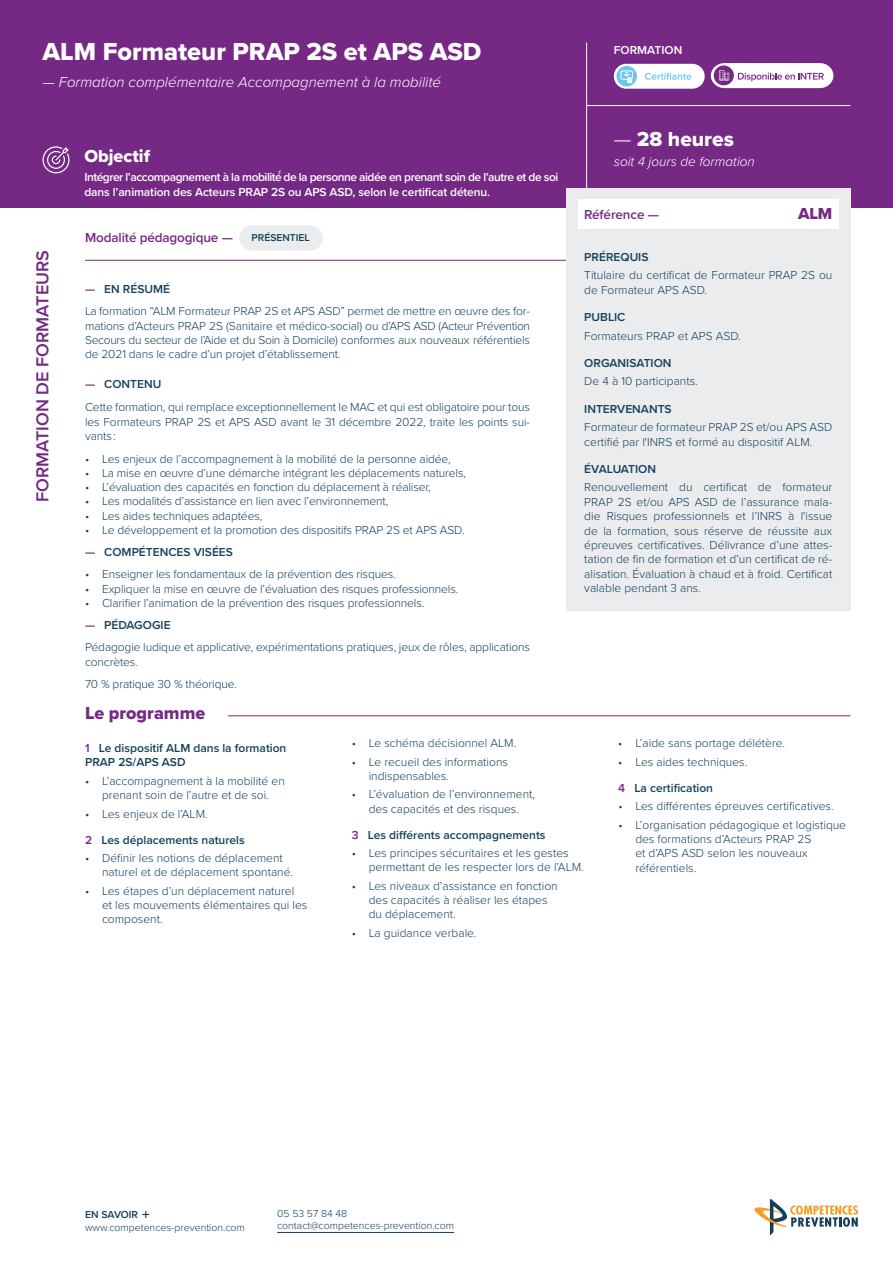
<style>
.page{position:relative;width:893px;height:1263px;background:#fff}
.page>*{position:absolute;margin:0;border:0;box-sizing:border-box;transform-origin:0 0}
.t1{font:25.5px "Proxima Nova Extrabld";color:#fff}
.t2{font:21px "Proxima Nova Extrabld";color:#fff}
.t3{font:600 18px "Proxima Nova";color:#762885}
.t4{font:18px "Proxima Nova Extrabld";color:#762885}
.t5{font:18px "Proxima Nova Extrabld";color:#fff}
.t6{font:16.5px "Proxima Nova Extrabld";color:#762885}
.t7{font:italic 300 15px "Proxima Nova";color:#fff}
.t8{font:600 13.5px "Proxima Nova";letter-spacing:-.01em;color:#762885}
.t9{font:italic 300 13.5px "Proxima Nova";color:#fff}
.t10{font:300 12px/14.2px "Proxima Nova";letter-spacing:-.01em;color:#14405b}
.t11{font:600 12px/14.4px "Proxima Nova";color:#14405b}
.t12{font:600 12px/14.4px "Proxima Nova";letter-spacing:-.04em;color:#fff}
.t13{font:600 12px "Proxima Nova";color:#fff}
.t14{font:300 10.5px/12.6px "Proxima Nova";color:#14405b}
.t15{font:600 10.5px "Proxima Nova";letter-spacing:-.005em;color:#14405b}
.t16{font:600 10.35px "Proxima Nova";color:#14405b}
.s1{font-family:"Proxima Nova";font-weight:300}
.s2{font-weight:600;color:#762885}
.s3{font-weight:600}
.s4{color:#762885}
.s5{font-weight:300}
</style>
<div class="page">
<div style="left:0;top:0;width:893px;height:207px;background:#762885"></div>
<hr style="left:586px;top:43px;width:1px;height:146px;background:#fff">
<hr style="left:586px;top:105px;width:264px;height:1px;background:#fff">
<hr style="left:228px;top:715px;width:622px;height:1px;background:#762885">
<hr style="left:85px;top:260px;width:481px;height:1px;background:#762885">
<div style="left:239px;top:225px;width:84px;height:26px;background:#eaecee;border-radius:13px"></div>
<div style="left:566px;top:188px;width:284px;height:422px;background:#eaecee"></div>
<div style="left:578px;top:200px;width:261px;height:29px;background:#fff"></div>
<svg style="left:43px;top:146px;width:27px;height:28px"></svg>
<div style="left:614px;top:64px;width:91px;height:25px;background:#fff;border-radius:12px"></div>
<svg style="left:645px;top:73px;width:46px;height:7px"></svg>
<div style="left:616px;top:66px;width:21px;height:20px;background:#6ac5f0;border-radius:50%"></div>
<svg style="left:620px;top:70px;width:13px;height:14px"></svg>
<svg style="left:711px;top:63px;width:122px;height:25px;background:#e1d0e4"></svg>
<svg style="left:142px;top:1211px;width:7px;height:7px"></svg>
<hr style="left:277px;top:1232px;width:177px;height:1px;background:#14405b">
<svg style="left:754px;top:1199px;width:104px;height:36px"></svg>
<h1 class="t1" style="left:43px;top:32px;width:440px">ALM Formateur PRAP 2S et APS ASD</h1>
<p class="t7" style="left:43px;top:70px;width:400px">— Formation complémentaire Accompagnement à la mobilité</p>
<p class="t13" style="left:614px;top:41px;width:70px">FORMATION</p>
<h2 class="t2" style="left:614px;top:123px;width:121px"><span class="s1">—</span> 28 heures</h2>
<h3 class="t3" style="left:29px;top:502px;width:254px;rotate:-90deg">FORMATION DE FORMATEURS</h3>
<h3 class="t5" style="left:84px;top:143px;width:67px">Objectif</h3>
<p class="t9" style="left:614px;top:151px;width:143px">soit 4 jours de formation</p>
<p class="t12" style="left:84px;top:170px;width:475px">Intégrer l’accompagnement à la mobilité́de la personne aidée en prenant soin de l’autre et de soi dans l’animation des Acteurs PRAP 2S ou APS ASD, selon le certificat détenu.</p>
<p class="t8" style="left:85px;top:228px;width:149px">Modalité pédagogique —</p>
<p class="t16" style="left:252px;top:230px;width:60px">PRÉSENTIEL</p>
<p class="t10" style="left:85px;top:276px;width:447px;line-height:22.8px"><span class="s2">—</span> <span class="s3">EN RÉSUMÉ<br></span>La formation “ALM Formateur PRAP 2S et APS ASD” permet de mettre en œuvre des for-</p>
<p class="t10" style="left:85px;top:318px;width:447px;text-align:justify">mations d’Acteurs PRAP 2S (Sanitaire et médico-social) ou d’APS ASD (Acteur Prévention Secours du secteur de l’Aide et du Soin à Domicile) conformes aux nouveaux référentiels de 2021 dans le cadre d’un projet d’établissement.</p>
<p class="t10" style="left:85px;top:372px;width:447px;line-height:23px"><span class="s2">—</span> <span class="s3">CONTENU<br></span>Cette formation, qui remplace exceptionnellement le MAC et qui est obligatoire pour tous</p>
<p class="t10" style="left:85px;top:414px;width:447px">les Formateurs PRAP 2S et APS ASD avant le 31 décembre 2022, traite les points sui&shy;vants :</p>
<p class="t10" style="left:85px;top:451px;width:367px">• Les enjeux de l’accompagnement à la mobilité de la personne aidée,</p>
<p class="t10" style="left:85px;top:465px;width:382px">• La mise en œuvre d’une démarche intégrant les déplacements naturels,</p>
<p class="t10" style="left:85px;top:479px;width:347px">• L’évaluation des capacités en fonction du déplacement à réaliser,</p>
<p class="t10" style="left:85px;top:494px;width:305px">• Les modalités d’assistance en lien avec l’environnement,</p>
<p class="t10" style="left:85px;top:508px;width:179px">• Les aides techniques adaptées,</p>
<p class="t10" style="left:85px;top:522px;width:381px">• Le développement et la promotion des dispositifs PRAP 2S et APS ASD.</p>
<p class="t11" style="left:85px;top:544px;width:149px"><span class="s4">—</span> COMPÉTENCES VISÉES</p>
<p class="t10" style="left:85px;top:566px;width:312px">• Enseigner les fondamentaux de la prévention des risques.</p>
<p class="t10" style="left:85px;top:581px;width:375px">• Expliquer la mise en œuvre de l’évaluation des risques professionnels.</p>
<p class="t10" style="left:85px;top:595px;width:341px">• Clarifier l’animation de la prévention des risques professionnels.</p>
<p class="t10" style="left:85px;top:612px;width:446px;line-height:22.8px"><span class="s2">—</span> <span class="s3">PÉDAGOGIE<br></span>Pédagogie ludique et applicative, expérimentations pratiques, jeux de rôles, applications</p>
<p class="t10" style="left:85px;top:649px;width:153px;line-height:22.8px">concrètes.<br>70 % pratique 30 % théorique.</p>
<p class="t8" style="left:584px;top:205px;width:76px">Référence —</p>
<h3 class="t6" style="left:798px;top:201px;width:36px">ALM</h3>
<p class="t11" style="left:584px;top:249px;width:66px">PRÉREQUIS</p>
<p class="t10" style="left:584px;top:267px;width:250px">Titulaire du certificat de Formateur PRAP 2S ou de Formateur APS ASD.</p>
<p class="t11" style="left:584px;top:309px;width:43px">PUBLIC</p>
<p class="t10" style="left:584px;top:328px;width:158px">Formateurs PRAP et APS ASD.</p>
<p class="t11" style="left:584px;top:355px;width:89px">ORGANISATION</p>
<p class="t10" style="left:584px;top:374px;width:115px">De 4 à 10 participants.</p>
<p class="t11" style="left:584px;top:401px;width:89px">INTERVENANTS</p>
<p class="t10" style="left:584px;top:419px;width:250px">Formateur de formateur PRAP 2S et/ou APS ASD certifié par l'INRS et formé au dispositif ALM.</p>
<p class="t11" style="left:584px;top:461px;width:73px">ÉVALUATION</p>
<p class="t10" style="left:584px;top:479px;width:250px;text-align:justify">Renouvellement du certificat de formateur PRAP 2S et/ou APS ASD de l’assurance mala&shy;die Risques professionnels et l’INRS à l'issue de la formation, sous réserve de réussite aux épreuves certificatives. Délivrance d’une attes&shy;tation de fin de formation et d’un certificat de ré&shy;alisation. Évaluation à chaud et à froid. Certificat valable pendant 3 ans.</p>
<h3 class="t4" style="left:85px;top:700px;width:122px">Le programme</h3>
<p class="t11" style="left:85px;top:740px;width:203px"><span class="s4">1</span> Le dispositif ALM dans la formation<br>PRAP 2S/APS ASD</p>
<p class="t10" style="left:85px;top:773px;width:201px;text-align:center">• L’accompagnement à la mobilité en prenant soin de l’autre et de soi.</p>
<p class="t11" style="left:85px;top:800px;width:161px;line-height:25.8px"><span class="s5">• Les enjeux de l’ALM.<br></span><span class="s4">2</span> Les déplacements naturels</p>
<p class="t10" style="left:102px;top:850px;width:193px;text-indent:-17px">• Définir les notions de déplacement naturel et de déplacement spontané.</p>
<p class="t10" style="left:102px;top:883px;width:207px;text-indent:-17px">• Les étapes d’un déplacement naturel<br>et les mouvements élémentaires qui les composent.</p>
<p class="t10" style="left:352px;top:735px;width:166px">• Le schéma décisionnel ALM.</p>
<p class="t10" style="left:369px;top:754px;width:141px;text-indent:-17px">• Le recueil des informations indispensables.</p>
<p class="t10" style="left:352px;top:786px;width:185px;text-align:center">• L’évaluation de l’environnement, des capacités et des risques.</p>
<p class="t11" style="left:352px;top:827px;width:195px"><span class="s4">3</span> Les différents accompagnements</p>
<p class="t10" style="left:369px;top:845px;width:217px;text-indent:-17px">• Les principes sécuritaires et les gestes permettant de les respecter lors de l’ALM.</p>
<p class="t10" style="left:369px;top:878px;width:191px;text-indent:-17px">• Les niveaux d’assistance en fonction des capacités à réaliser les étapes du déplacement.</p>
<p class="t10" style="left:352px;top:925px;width:126px">• La guidance verbale.</p>
<p class="t10" style="left:618px;top:735px;width:168px">• L’aide sans portage délétère.</p>
<p class="t10" style="left:618px;top:748px;width:131px;line-height:25.8px">• Les aides techniques.<br><span class="s2">4</span> <span class="s3">La certification</span></p>
<p class="t10" style="left:618px;top:798px;width:217px">• Les différentes épreuves certificatives.</p>
<p class="t10" style="left:635px;top:817px;width:212px;text-indent:-17px">• L’organisation pédagogique et logistique des formations d’Acteurs PRAP 2S<br>et d’APS ASD selon les nouveaux référentiels.</p>
<p class="t15" style="left:85px;top:1207px;width:55px">EN SAVOIR</p>
<p class="t14" style="left:85px;top:1220px;width:161px">www.competences-prevention.com</p>
<p class="t14" style="left:277px;top:1206px;width:178px">05 53 57 84 48 contact@competences-prevention.com</p>
</div>
